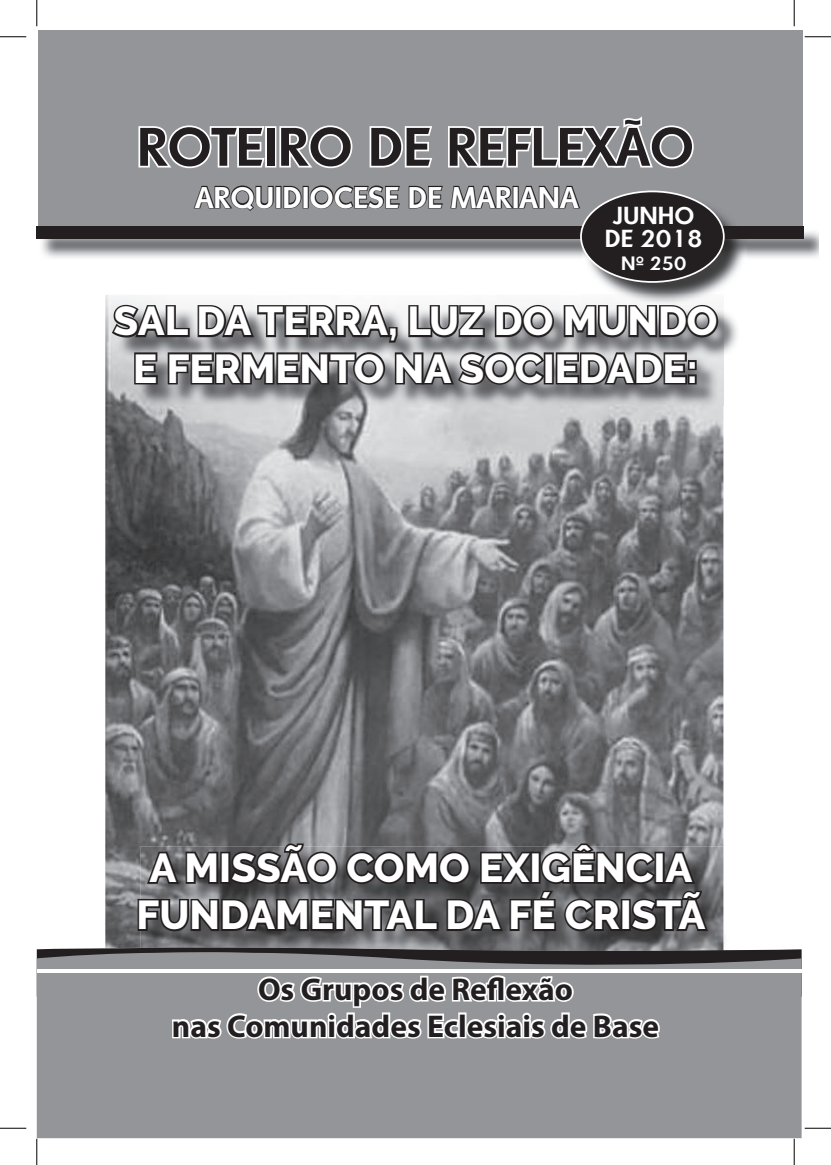
<style>
.page{position:relative;width:831px;height:1165px;background:#fff}
.page>*{position:absolute;margin:0;border:0;box-sizing:border-box;transform-origin:0 0}
.t1{font:700 54.25px "Sharnay";color:#231f20}
.t2{font:800 40.25px/47.2px "Raleway";color:#fff;text-align:center}
.t3{font:700 31.5px/36.8px "Myriad Pro";color:#231f20;text-align:center}
.t4{font:700 29.75px "Sharnay";color:#fff}
.t5{font:700 24.5px/22.8px "Sharnay";color:#fff;text-align:center}
.t6{font:700 19.25px "Sharnay";color:#fff}
</style>
<div class="page">
<img style="left:105px;top:295px;width:618px;height:649px">
<div style="left:38px;top:30px;width:764px;height:196px;background:#939598"></div>
<img style="left:40px;top:229px;width:778px;height:29px">
<div style="left:37px;top:226px;width:766px;height:12px;background:#231f20"></div>
<div style="left:37px;top:944px;width:764px;height:194px;background:#939598"></div>
<img style="left:604px;top:217px;width:141px;height:78px">
<img style="left:582px;top:295px;width:141px;height:9px">
<svg style="left:138px;top:125px;width:129px;height:44px"></svg>
<div style="left:265px;top:126px;width:11px;height:41px;border:4px solid #fff"></div>
<svg style="left:279px;top:125px;width:74px;height:44px"></svg>
<svg style="left:369px;top:126px;width:63px;height:42px"></svg>
<svg style="left:448px;top:116px;width:246px;height:53px"></svg>
<svg style="left:193px;top:185px;width:81px;height:26px"></svg>
<div style="left:275px;top:186px;width:6px;height:22px;border:2px solid #231f20"></div>
<svg style="left:283px;top:185px;width:19px;height:24px"></svg>
<div style="left:302px;top:186px;width:6px;height:22px;border:2px solid #231f20"></div>
<svg style="left:309px;top:185px;width:91px;height:24px"></svg>
<svg style="left:407px;top:185px;width:317px;height:98px"></svg>
<hr style="left:37px;top:969px;width:764px;height:3px;background:#fff">
<img style="left:116px;top:308px;width:621px;height:98px">
<svg style="left:110px;top:302px;width:610px;height:86px;background:#78787a"></svg>
<div style="left:687px;top:360px;width:9px;height:10px;border:4px solid #231f20"></div>
<div style="left:687px;top:374px;width:9px;height:10px;border:4px solid #231f20"></div>
<img style="left:710px;top:847px;width:18px;height:101px">
<img style="left:710px;top:948px;width:18px;height:4px">
<svg style="left:136px;top:841px;width:574px;height:214px;background:#79797b"></svg>
<svg style="left:0;top:36px;width:26px;height:1px"></svg>
<svg style="left:804px;top:36px;width:26px;height:1px"></svg>
<svg style="left:0;top:1128px;width:26px;height:1px"></svg>
<svg style="left:804px;top:1128px;width:26px;height:1px"></svg>
<svg style="left:36px;top:0;width:1px;height:26px"></svg>
<svg style="left:36px;top:1139px;width:1px;height:26px"></svg>
<svg style="left:793px;top:0;width:1px;height:26px"></svg>
<svg style="left:793px;top:1139px;width:1px;height:26px"></svg>
<h1 class="t1" style="left:137px;top:116px;width:558px">ROTEIRO DE REFLEXÃO</h1>
<p class="t4" style="left:195px;top:180px;width:384px">ARQUIDIOCESE DE MARIANA</p>
<p class="t5" style="left:604px;top:204px;width:99px">JUNHO<br>DE 2018</p>
<p class="t6" style="left:620px;top:252px;width:67px">Nº 250</p>
<p class="t2" style="left:113px;top:298px;width:605px">SAL DA TERRA, LUZ DO MUNDO<br>E FERMENTO NA SOCIEDADE:</p>
<p class="t2" style="left:136px;top:844px;width:570px">A MISSÃO COMO EXIGÊNCIA<br>FUNDAMENTAL DA FÉ CRISTÃ</p>
<p class="t3" style="left:172px;top:970px;width:488px">Os Grupos de Reflexão<br>nas Comunidades Eclesiais de Base</p>
</div>
